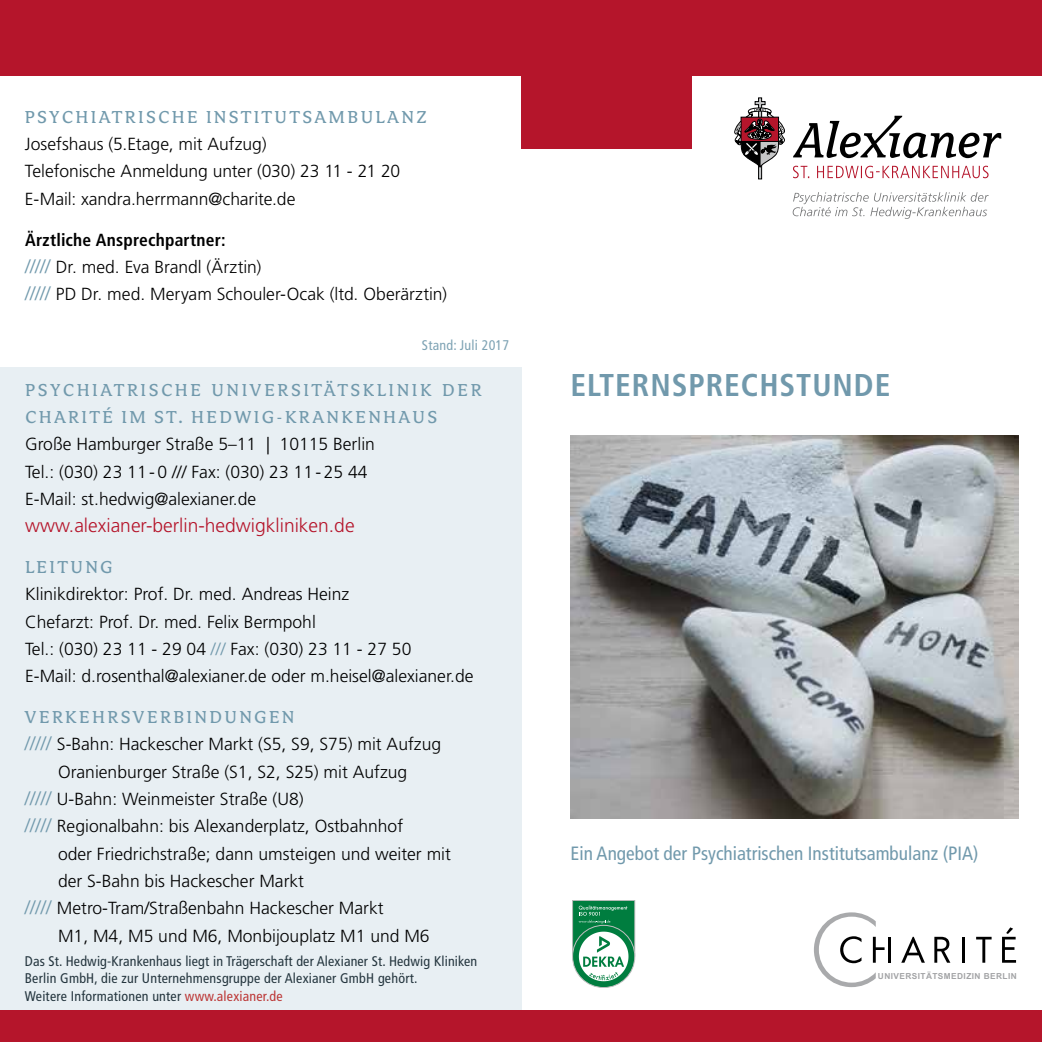
<style>
.page{position:relative;width:1042px;height:1042px;background:#fff}
.page>*{position:absolute;margin:0;border:0;box-sizing:border-box;transform-origin:0 0}
.t1{font:700 condensed 31.5px "Frutiger LT Std";letter-spacing:.03em;color:#7199ac}
.t2{font:19.25px/27.3px "Avance";letter-spacing:.12em;color:#7199ac}
.t3{font:condensed 19.25px "Frutiger LT Std";color:#7199ac}
.t4{font:300 19.25px "Frutiger LT Std";color:#b5152b}
.t5{font:300 17.5px/27.3px "Frutiger LT Std";color:#000}
.t6{font:condensed 14px/17.5px "Frutiger LT Std";letter-spacing:.015em;color:#24353e}
.t7{font:condensed 14px "Frutiger LT Std";letter-spacing:.015em;color:#7ea3b4}
.t8{font:700 8.4px "Arial";letter-spacing:.05em;color:#a3a4a6}
.s1{font-weight:700;font-stretch:condensed}
.s2{font-size:19.25px;color:#7199ac}
.s3{color:#7199ac}
.s4{color:#bc3736}
</style>
<div class="page">
<div style="left:521px;top:0;width:170px;height:149px;background:#b5152b"></div>
<svg style="left:793px;top:116px;width:208px;height:42px"></svg>
<svg style="left:734px;top:98px;width:50px;height:81px"></svg>
<svg style="left:793px;top:166px;width:195px;height:12px"></svg>
<svg style="left:792px;top:192px;width:196px;height:27px"></svg>
<svg style="left:976px;top:937px;width:15px;height:25px"></svg>
<hr style="left:962px;top:937px;width:3px;height:25px;background:#000">
<svg style="left:901px;top:937px;width:24px;height:25px"></svg>
<svg style="left:934px;top:937px;width:16px;height:25px"></svg>
<svg style="left:1002px;top:927px;width:14px;height:35px"></svg>
<hr style="left:888px;top:937px;width:3px;height:25px;background:#000">
<svg style="left:814px;top:912px;width:70px;height:75px"></svg>
<div style="left:0;top:367px;width:521px;height:675px;background:#e8eff3"></div>
<div style="left:0;top:1011px;width:1042px;height:31px;background:#b5152b"></div>
<div style="left:0;top:0;width:1042px;height:76px;background:#b5152b"></div>
<div style="left:572px;top:925px;width:63px;height:62px;background:#007d3f;border-radius:50%"></div>
<svg style="left:572px;top:900px;width:63px;height:81px"></svg>
<img style="left:570px;top:435px;width:448px;height:383px">
<p class="t2" style="left:25px;top:103px;width:404px">PSYCHIATRISCHE INSTITUTSAMBULANZ</p>
<p class="t5" style="left:25px;top:131px;width:377px">Josefshaus (5.Etage, mit Aufzug)<br>Telefonische Anmeldung unter (030) 23 11 - 21 20<br>E-Mail: xandra.herrmann@charite.de</p>
<p class="t5" style="left:25px;top:226px;width:423px"><span class="s1">Ärztliche Ansprechpartner:<br></span><span class="s2">/////</span> Dr. med. Eva Brandl (Ärztin)<br><span class="s2">/////</span> PD Dr. med. Meryam Schouler-Ocak (ltd. Oberärztin)</p>
<p class="t7" style="left:422px;top:337px;width:89px">Stand: Juli 2017</p>
<p class="t2" style="left:25px;top:376px;width:458px">PSYCHIATRISCHE UNIVERSITÄTSKLINIK DER<br>CHARITÉ IM ST. HEDWIG-KRANKENHAUS</p>
<p class="t5" style="left:25px;top:431px;width:351px">Große Hamburger Straße 5–11 | 10115 Berlin<br>Tel.: (030) 23 11 - 0 /// Fax: (030) 23 11 - 25 44<br>E-Mail: st.hedwig@alexianer.de</p>
<p class="t4" style="left:25px;top:514px;width:331px">www.alexianer-berlin-hedwigkliniken.de</p>
<p class="t2" style="left:25px;top:553px;width:89px">LEITUNG</p>
<p class="t5" style="left:25px;top:581px;width:450px">Klinikdirektor: Prof. Dr. med. Andreas Heinz<br>Chefarzt: Prof. Dr. med. Felix Bermpohl<br>Tel.: (030) 23 11 - 29 04 <span class="s3">///</span> Fax: (030) 23 11 - 27 50<br>E-Mail: d.rosenthal@alexianer.de oder m.heisel@alexianer.de</p>
<p class="t2" style="left:25px;top:703px;width:271px">VERKEHRSVERBINDUNGEN</p>
<p class="t5" style="left:25px;top:731px;width:418px"><span class="s2">/////</span> S-Bahn: Hackescher Markt (S5, S9, S75) mit Aufzug</p>
<p class="t5" style="left:58px;top:758px;width:351px">Oranienburger Straße (S1, S2, S25) mit Aufzug</p>
<p class="t5" style="left:25px;top:785px;width:280px"><span class="s2">/////</span> U-Bahn: Weinmeister Straße (U8)</p>
<p class="t5" style="left:25px;top:813px;width:380px"><span class="s2">/////</span> Regionalbahn: bis Alexanderplatz, Ostbahnhof</p>
<p class="t5" style="left:58px;top:840px;width:394px">oder Friedrichstraße; dann umsteigen und weiter mit</p>
<p class="t5" style="left:58px;top:867px;width:247px">der S-Bahn bis Hackescher Markt</p>
<p class="t5" style="left:25px;top:895px;width:360px"><span class="s2">/////</span> Metro-Tram/Straßenbahn Hackescher Markt</p>
<p class="t5" style="left:58px;top:922px;width:373px">M1, M4, M5 und M6, Monbijouplatz M1 und M6</p>
<p class="t6" style="left:25px;top:952px;width:454px">Das St. Hedwig-Krankenhaus liegt in Trägerschaft der Alexianer St. Hedwig Kliniken<br>Berlin GmbH, die zur Unternehmensgruppe der Alexianer GmbH gehört.<br>Weitere Informationen unter <span class="s4">www.alexianer.de</span></p>
<h1 class="t1" style="left:570px;top:366px;width:321px">ELTERNSPRECHSTUNDE</h1>
<p class="t3" style="left:570px;top:842px;width:409px">Ein Angebot der Psychiatrischen Institutsambulanz (PIA)</p>
<p class="t8" style="left:878px;top:970px;width:140px">UNIVERSITÄTSMEDIZIN BERLIN</p>
</div>
